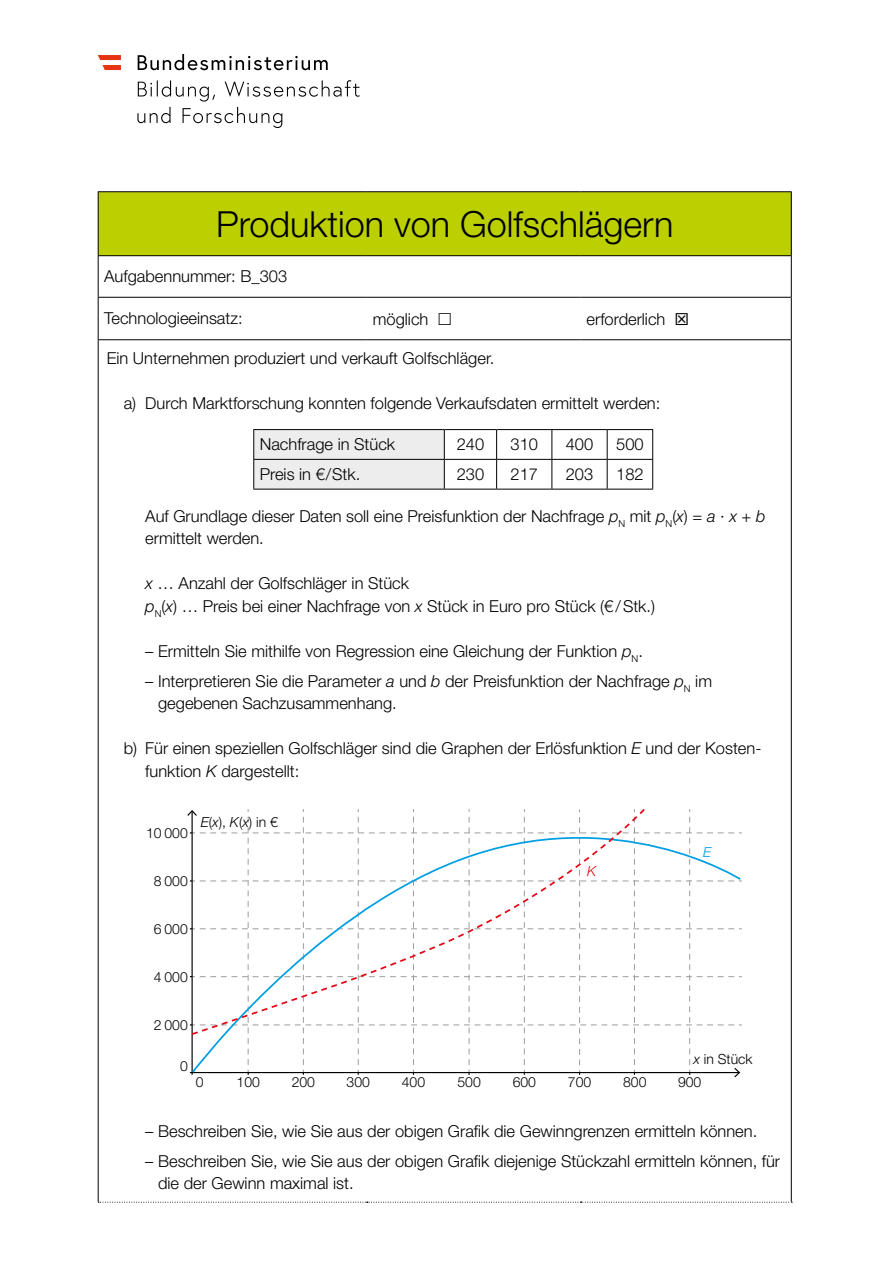
<style>
.page{position:relative;width:893px;height:1263px;background:#fff}
.page>*{position:absolute;margin:0;border:0;box-sizing:border-box;transform-origin:0 0}
.t1{font:300 36px "Helvetica Neue LT Std";color:#000}
.t2{font:300 16.5px/22.5px "Helvetica Neue LT Std";color:#000}
.t3{font:300 13.95px "Helvetica Neue LT Pro";color:#000}
.t4{font:italic 300 13.95px "Helvetica Neue LT Pro";color:#009fe3}
.t5{font:italic 300 13.95px "Helvetica Neue LT Pro";color:#e30613}
.s1{font-style:italic}
</style>
<div class="page">
<svg style="left:137px;top:80px;width:223px;height:48px"></svg>
<svg style="left:138px;top:54px;width:190px;height:16px"></svg>
<svg style="left:98px;top:55px;width:23px;height:15px"></svg>
<div style="left:98px;top:192px;width:693px;height:64px;background:#bccf00"></div>
<hr style="left:98px;top:191px;width:269px;height:1px;background:#000">
<hr style="left:98px;top:192px;width:1px;height:63px;background:#000">
<hr style="left:367px;top:191px;width:214px;height:1px;background:#000">
<hr style="left:581px;top:191px;width:211px;height:1px;background:#000">
<hr style="left:791px;top:192px;width:1px;height:63px;background:#000">
<hr style="left:98px;top:256px;width:1px;height:41px;background:#000">
<hr style="left:791px;top:256px;width:1px;height:41px;background:#000">
<hr style="left:98px;top:298px;width:1px;height:41px;background:#000">
<hr style="left:791px;top:298px;width:1px;height:41px;background:#000">
<hr style="left:98px;top:255px;width:269px;height:1px;background:#000">
<hr style="left:367px;top:255px;width:214px;height:1px;background:#000">
<hr style="left:581px;top:255px;width:211px;height:1px;background:#000">
<hr style="left:98px;top:297px;width:269px;height:1px;background:#000">
<hr style="left:367px;top:297px;width:214px;height:1px;background:#000">
<hr style="left:581px;top:297px;width:211px;height:1px;background:#000">
<hr style="left:98px;top:339px;width:269px;height:1px;background:#000">
<hr style="left:98px;top:340px;width:1px;height:862px;background:#000">
<hr style="left:367px;top:339px;width:214px;height:1px;background:#000">
<hr style="left:581px;top:339px;width:211px;height:1px;background:#000">
<hr style="left:791px;top:340px;width:1px;height:862px;background:#000">
<svg style="left:98px;top:1202px;width:694px;height:1px"></svg>
<hr style="left:253px;top:429px;width:191px;height:1px;background:#000">
<hr style="left:444px;top:429px;width:53px;height:1px;background:#000">
<hr style="left:497px;top:429px;width:55px;height:1px;background:#000">
<hr style="left:552px;top:429px;width:55px;height:1px;background:#000">
<hr style="left:607px;top:429px;width:46px;height:1px;background:#000">
<hr style="left:444px;top:459px;width:53px;height:1px;background:#000">
<svg style="left:253px;top:430px;width:192px;height:59px;background:#e4e4e4"></svg>
<hr style="left:497px;top:459px;width:55px;height:1px;background:#000">
<svg style="left:496px;top:430px;width:1px;height:59px"></svg>
<hr style="left:552px;top:459px;width:55px;height:1px;background:#000">
<svg style="left:551px;top:430px;width:1px;height:59px"></svg>
<hr style="left:607px;top:459px;width:46px;height:1px;background:#000">
<svg style="left:607px;top:430px;width:1px;height:59px"></svg>
<svg style="left:652px;top:430px;width:1px;height:59px"></svg>
<hr style="left:253px;top:489px;width:191px;height:1px;background:#000">
<hr style="left:444px;top:489px;width:53px;height:1px;background:#000">
<hr style="left:497px;top:489px;width:55px;height:1px;background:#000">
<hr style="left:552px;top:489px;width:55px;height:1px;background:#000">
<hr style="left:607px;top:489px;width:46px;height:1px;background:#000">
<svg style="left:191px;top:809px;width:551px;height:265px"></svg>
<svg style="left:190px;top:809px;width:456px;height:227px"></svg>
<h1 class="t1" style="left:216px;top:202px;width:459px">Produktion von Golfschlägern</h1>
<p class="t2" style="left:104px;top:265px;width:185px">Aufgabennummer: B_303</p>
<p class="t2" style="left:104px;top:306px;width:140px">Technologieeinsatz:</p>
<p class="t2" style="left:373px;top:307px;width:57px">möglich</p>
<p class="t2" style="left:587px;top:307px;width:80px">erforderlich</p>
<p class="t2" style="left:107px;top:347px;width:389px">Ein Unternehmen produziert und verkauft Golfschläger.</p>
<p class="t2" style="left:124px;top:392px;width:538px">a) Durch Marktforschung konnten folgende Verkaufsdaten ermittelt werden:</p>
<p class="t2" style="left:260px;top:433px;width:137px">Nachfrage in Stück</p>
<p class="t2" style="left:457px;top:433px;width:29px">240</p>
<p class="t2" style="left:510px;top:433px;width:29px">310</p>
<p class="t2" style="left:566px;top:433px;width:29px">400</p>
<p class="t2" style="left:616px;top:433px;width:29px">500</p>
<p class="t2" style="left:260px;top:463px;width:102px">Preis in €/Stk.</p>
<p class="t2" style="left:457px;top:463px;width:29px">230</p>
<p class="t2" style="left:510px;top:463px;width:29px">217</p>
<p class="t2" style="left:566px;top:463px;width:29px">203</p>
<p class="t2" style="left:616px;top:463px;width:29px">182</p>
<p class="t2" style="left:145px;top:504px;width:622px">Auf Grundlage dieser Daten soll eine Preisfunktion der Nachfrage <span class="s1">p</span><sub>N</sub> mit <span class="s1">p</span><sub>N</sub>(<span class="s1">x</span>) = <span class="s1">a</span> ∙ <span class="s1">x + b </span>ermittelt werden.</p>
<p class="t2" style="left:145px;top:572px;width:511px"><span class="s1">x</span> … Anzahl der Golfschläger in Stück<br><span class="s1">p</span><sub>N</sub>(<span class="s1">x</span>) … Preis bei einer Nachfrage von <span class="s1">x</span> Stück in Euro pro Stück (€/Stk.)</p>
<p class="t2" style="left:145px;top:639px;width:499px">– Ermitteln Sie mithilfe von Regression eine Gleichung der Funktion <span class="s1">p</span><sub>N</sub>.</p>
<p class="t2" style="left:158px;top:669px;width:555px;text-indent:-13px">– Interpretieren Sie die Parameter <span class="s1">a</span> und <span class="s1">b</span> der Preisfunktion der Nachfrage <span class="s1">p</span><sub>N</sub> im gegebenen Sachzusammenhang.</p>
<p class="t2" style="left:145px;top:737px;width:618px;text-indent:-22px">b) Für einen speziellen Golfschläger sind die Graphen der Erlösfunktion <span class="s1">E</span> und der Kosten&shy;funktion <span class="s1">K</span> dargestellt:</p>
<p class="t3" style="left:201px;top:813px;width:79px"><span class="s1">E</span>(<span class="s1">x</span>), <span class="s1">K</span>(<span class="s1">x</span>) in €</p>
<p class="t4" style="left:703px;top:843px;width:10px">E</p>
<p class="t5" style="left:587px;top:862px;width:11px">K</p>
<p class="t3" style="left:146px;top:824px;width:43px">10 000</p>
<p class="t3" style="left:154px;top:872px;width:35px">8 000</p>
<p class="t3" style="left:154px;top:920px;width:35px">6 000</p>
<p class="t3" style="left:154px;top:968px;width:35px">4 000</p>
<p class="t3" style="left:154px;top:1016px;width:35px">2 000</p>
<p class="t3" style="left:180px;top:1057px;width:9px">0</p>
<p class="t3" style="left:693px;top:1050px;width:61px"><span class="s1">x</span> in Stück</p>
<p class="t3" style="left:196px;top:1074px;width:9px">0</p>
<p class="t3" style="left:237px;top:1074px;width:25px">100</p>
<p class="t3" style="left:292px;top:1074px;width:25px">200</p>
<p class="t3" style="left:347px;top:1074px;width:25px">300</p>
<p class="t3" style="left:402px;top:1074px;width:25px">400</p>
<p class="t3" style="left:457px;top:1074px;width:25px">500</p>
<p class="t3" style="left:513px;top:1074px;width:25px">600</p>
<p class="t3" style="left:568px;top:1074px;width:25px">700</p>
<p class="t3" style="left:623px;top:1074px;width:25px">800</p>
<p class="t3" style="left:678px;top:1074px;width:25px">900</p>
<p class="t2" style="left:145px;top:1119px;width:613px">– Beschreiben Sie, wie Sie aus der obigen Grafik die Gewinngrenzen ermitteln können.</p>
<p class="t2" style="left:158px;top:1149px;width:624px;text-indent:-13px">– Beschreiben Sie, wie Sie aus der obigen Grafik diejenige Stückzahl ermitteln können, für die der Gewinn maximal ist.</p>
</div>
